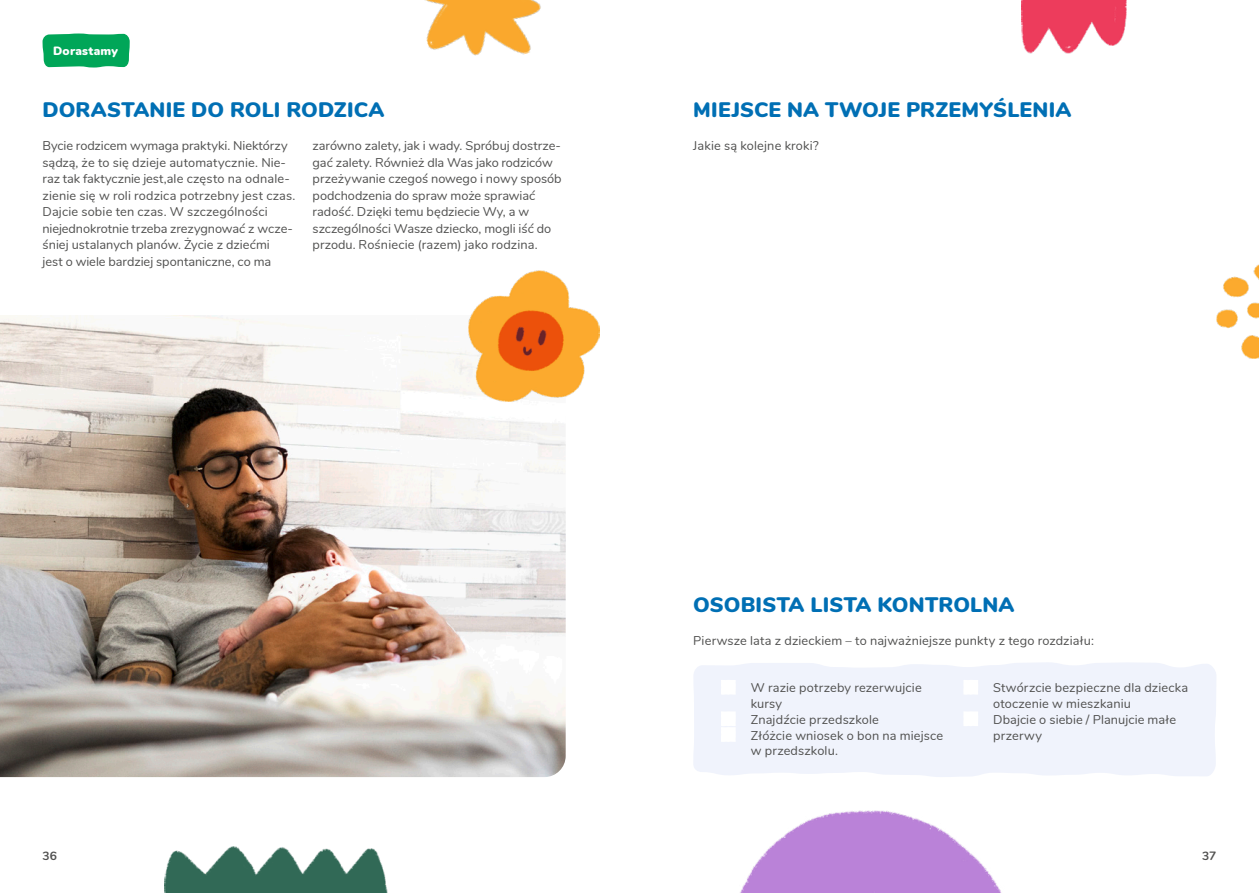
<style>
.page{position:relative;width:1259px;height:893px;background:#fff}
.page>*{position:absolute;margin:0;border:0;box-sizing:border-box;transform-origin:0 0}
.t1{font:900 21px "Nunito";letter-spacing:.01em;color:#006fb4}
.t2{font:12.75px/16.5px "Nunito";letter-spacing:.005em;color:#50504f}
.t3{font:900 12px "Nunito";letter-spacing:.02em;color:#fff}
.t4{font:700 12px "Nunito";color:#50504f}
</style>
<div class="page">
<img style="left:0;top:315px;width:566px;height:462px">
<img style="left:469px;top:271px;width:130px;height:131px">
<img style="left:165px;top:846px;width:222px;height:47px">
<img style="left:425px;top:0;width:116px;height:56px">
<img style="left:1216px;top:264px;width:43px;height:95px">
<img style="left:1021px;top:0;width:105px;height:53px">
<img style="left:740px;top:810px;width:262px;height:83px">
<div style="left:693px;top:662px;width:523px;height:115px;background:#f0f3fc"></div>
<svg style="left:721px;top:680px;width:15px;height:15px"></svg>
<svg style="left:721px;top:711px;width:15px;height:31px"></svg>
<svg style="left:963px;top:680px;width:15px;height:15px"></svg>
<svg style="left:963px;top:711px;width:15px;height:15px"></svg>
<svg style="left:43px;top:34px;width:87px;height:34px;background:#10ab62"></svg>
<p class="t3" style="left:53px;top:42px;width:66px">Dorastamy</p>
<h1 class="t1" style="left:43px;top:94px;width:344px">DORASTANIE DO ROLI RODZICA</h1>
<p class="t2" style="left:43px;top:137px;width:254px">Bycie rodzicem wymaga praktyki. Niektórzy sądzą, że to się dzieje automatycznie. Nie&shy;raz tak faktycznie jest,ale często na odnale&shy;zienie się w roli rodzica potrzebny jest czas.<br>Dajcie sobie ten czas. W szczególności niejednokrotnie trzeba zrezygnować z wcze&shy;śniej ustalanych planów. Życie z dziećmi<br>jest o wiele bardziej spontaniczne, co ma</p>
<p class="t2" style="left:313px;top:137px;width:250px">zarówno zalety, jak i wady. Spróbuj dostrze&shy;gać zalety. Również dla Was jako rodziców przeżywanie czegoś nowego i nowy sposób podchodzenia do spraw może sprawiać radość. Dzięki temu będziecie Wy, a w szczególności Wasze dziecko, mogli iść do przodu. Rośniecie (razem) jako rodzina.</p>
<h1 class="t1" style="left:693px;top:94px;width:380px">MIEJSCE NA TWOJE PRZEMYŚLENIA</h1>
<p class="t2" style="left:693px;top:137px;width:127px">Jakie są kolejne kroki?</p>
<h1 class="t1" style="left:693px;top:589px;width:323px">OSOBISTA LISTA KONTROLNA</h1>
<p class="t2" style="left:693px;top:632px;width:402px">Pierwsze lata z dzieckiem – to najważniejsze punkty z tego rozdziału:</p>
<p class="t2" style="left:750px;top:679px;width:194px;line-height:15.8px">W razie potrzeby rezerwujcie kursy<br>Znajdźcie przedszkole<br>Złóżcie wniosek o bon na miejsce w przedszkolu.</p>
<p class="t2" style="left:993px;top:679px;width:196px;line-height:15.8px">Stwórzcie bezpieczne dla dziecka otoczenie w mieszkaniu<br>Dbajcie o siebie / Planujcie małe przerwy</p>
<p class="t4" style="left:43px;top:847px;width:16px">36</p>
<p class="t4" style="left:1202px;top:847px;width:16px">37</p>
</div>
